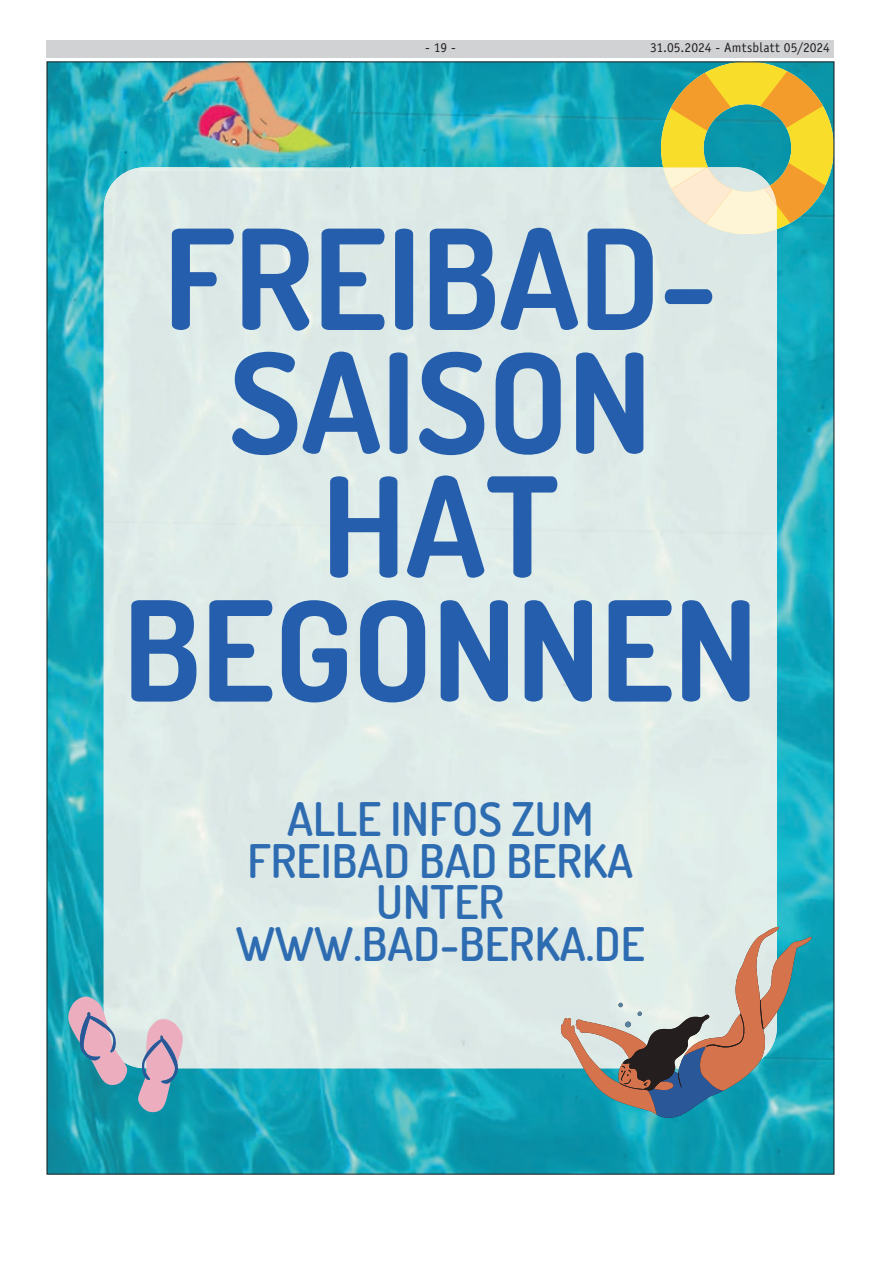
<style>
.page{position:relative;width:881px;height:1263px;background:#fff}
.page>*{position:absolute;margin:0;border:0;box-sizing:border-box;transform-origin:0 0}
.t1{font:700 138.75px/123.9px "Dosis";color:#255eac;text-align:center}
.t2{font:600 46.2px/41.5px "Dosis";color:#2e6cb2;text-align:center}
.t3{font:13.5px "Officina Sans LT";letter-spacing:.005em;color:#231f20}
</style>
<div class="page">
<div style="left:47px;top:40px;width:786px;height:17px;background:#d1d2d4"></div>
<div style="left:47px;top:62px;width:786px;height:1112px;background:#deebe8"></div>
<img style="left:49px;top:64px;width:139px;height:1108px">
<img style="left:166px;top:1058px;width:665px;height:114px">
<img style="left:350px;top:64px;width:310px;height:48px">
<img style="left:350px;top:112px;width:310px;height:104px">
<img style="left:777px;top:234px;width:54px;height:824px">
<img style="left:104px;top:519px;width:499px;height:549px">
<img style="left:603px;top:529px;width:120px;height:398px">
<svg style="left:660px;top:64px;width:171px;height:170px;background:#abbf7f"></svg>
<svg style="left:560px;top:927px;width:251px;height:187px"></svg>
<svg style="left:618px;top:1000px;width:145px;height:118px"></svg>
<svg style="left:68px;top:996px;width:115px;height:116px"></svg>
<img style="left:139px;top:64px;width:211px;height:107px">
<p class="t3" style="left:425px;top:40px;width:32px">- 19 -</p>
<p class="t3" style="left:649px;top:40px;width:181px">31.05.2024 - Amtsblatt 05/2024</p>
<p class="t1" style="left:123px;top:214px;width:636px">FREIBAD-<br>SAISON<br>HAT<br>BEGONNEN</p>
<p class="t2" style="left:236px;top:797px;width:410px">ALLE INFOS ZUM<br>FREIBAD BAD BERKA<br>UNTER<br>WWW.BAD-BERKA.DE</p>
</div>
